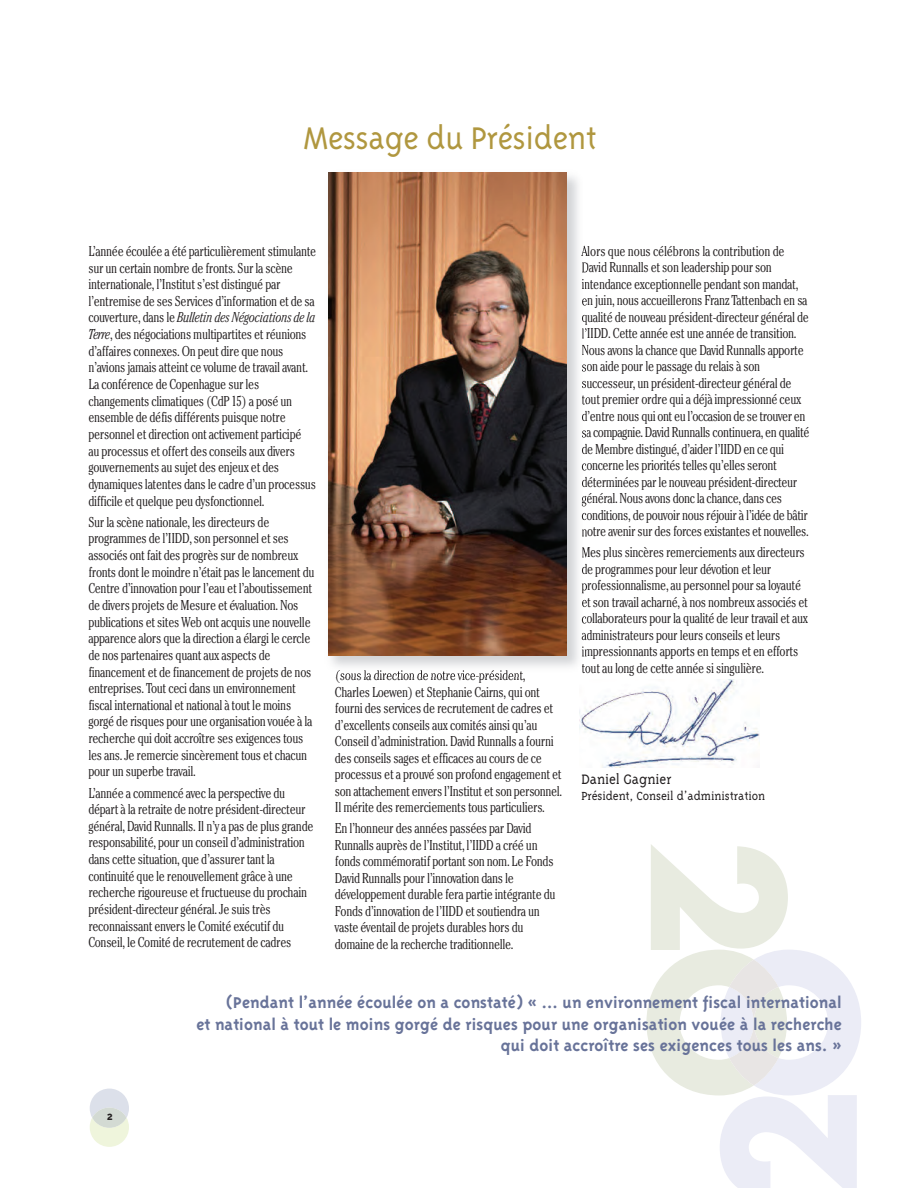
<style>
.page{position:relative;width:918px;height:1188px;background:#fff}
.page>*{position:absolute;margin:0;border:0;box-sizing:border-box;transform-origin:0 0}
.t1{font:300 36px "Triplex";letter-spacing:-.01em;color:#b0973f}
.t2{font:700 18px/21.6px "Triplex";letter-spacing:.005em;color:#687399;text-align:right}
.t3{font:300 15.75px "Triplex Serif";letter-spacing:-.005em;color:#231f20}
.t4{font:300 condensed 14.25px/16.6px "Cheltenham";letter-spacing:-.025em;color:#231f20;scale:.96 1}
.t5{font:300 13.5px "Triplex Serif";letter-spacing:-.005em;color:#231f20}
.t6{font:700 13.5px "Triplex";color:#231f20}
.s1{font-style:italic}
</style>
<div class="page">
<img style="left:580px;top:680px;width:179px;height:87px">
<svg style="left:90px;top:1089px;width:39px;height:58px;background:#e5eae3"></svg>
<svg style="left:646px;top:844px;width:215px;height:344px"></svg>
<img style="left:328px;top:172px;width:258px;height:504px">
<img style="left:336px;top:670px;width:61px;height:6px">
<svg style="left:581px;top:246px;width:6px;height:27px"></svg>
<svg style="left:582px;top:279px;width:5px;height:10px"></svg>
<svg style="left:582px;top:297px;width:5px;height:9px"></svg>
<svg style="left:582px;top:314px;width:5px;height:25px"></svg>
<svg style="left:582px;top:345px;width:5px;height:10px"></svg>
<svg style="left:582px;top:363px;width:5px;height:10px"></svg>
<svg style="left:582px;top:381px;width:5px;height:40px"></svg>
<svg style="left:582px;top:430px;width:5px;height:24px"></svg>
<svg style="left:582px;top:462px;width:5px;height:9px"></svg>
<svg style="left:582px;top:477px;width:5px;height:10px"></svg>
<svg style="left:582px;top:494px;width:5px;height:12px"></svg>
<svg style="left:582px;top:512px;width:5px;height:9px"></svg>
<svg style="left:582px;top:528px;width:5px;height:9px"></svg>
<svg style="left:582px;top:547px;width:5px;height:11px"></svg>
<svg style="left:582px;top:564px;width:5px;height:11px"></svg>
<svg style="left:582px;top:582px;width:5px;height:11px"></svg>
<svg style="left:582px;top:599px;width:5px;height:8px"></svg>
<svg style="left:582px;top:615px;width:5px;height:9px"></svg>
<svg style="left:582px;top:631px;width:5px;height:9px"></svg>
<svg style="left:582px;top:646px;width:5px;height:28px"></svg>
<img style="left:328px;top:173px;width:238px;height:482px">
<h1 class="t1" style="left:303px;top:115px;width:295px">Message du Président</h1>
<p class="t4" style="left:88px;top:244px;width:239px">L’année écoulée a été particulièrement stimulante sur un certain nombre de fronts. Sur la scène internationale, l’Institut s’est distingué par l’entremise de ses Services d’information et de sa couverture, dans le <span class="s1">Bulletin des Négociations de la Terre</span>, des négociations multipartites et réunions d’affaires connexes. On peut dire que nous n’avions jamais atteint ce volume de travail avant.<br>La conférence de Copenhague sur les changements climatiques (CdP 15) a posé un ensemble de défis différents puisque notre personnel et direction ont activement participé<br>au processus et offert des conseils aux divers gouvernements au sujet des enjeux et des dynamiques latentes dans le cadre d’un processus difficile et quelque peu dysfonctionnel.</p>
<p class="t4" style="left:88px;top:515px;width:237px">Sur la scène nationale, les directeurs de programmes de l’IIDD, son personnel et ses associés ont fait des progrès sur de nombreux fronts dont le moindre n’était pas le lancement du Centre d’innovation pour l’eau et l’aboutissement de divers projets de Mesure et évaluation. Nos publications et sites Web ont acquis une nouvelle apparence alors que la direction a élargi le cercle de nos partenaires quant aux aspects de financement et de financement de projets de nos entreprises. Tout ceci dans un environnement fiscal international et national à tout le moins gorgé de risques pour une organisation vouée à la recherche qui doit accroître ses exigences tous les ans. Je remercie sincèrement tous et chacun pour un superbe travail.</p>
<p class="t4" style="left:88px;top:786px;width:236px">L’année a commencé avec la perspective du départ à la retraite de notre président-directeur général, David Runnalls. Il n’y a pas de plus grande responsabilité, pour un conseil d’administration dans cette situation, que d’assurer tant la continuité que le renouvellement grâce à une recherche rigoureuse et fructueuse du prochain président-directeur général. Je suis très reconnaissant envers le Comité exécutif du Conseil, le Comité de recrutement de cadres</p>
<p class="t4" style="left:335px;top:668px;width:238px">(sous la direction de notre vice-président, Charles Loewen) et Stephanie Cairns, qui ont fourni des services de recrutement de cadres et d’excellents conseils aux comités ainsi qu’au Conseil d’administration. David Runnalls a fourni des conseils sages et efficaces au cours de ce processus et a prouvé son profond engagement et son attachement envers l’Institut et son personnel.<br>Il mérite des remerciements tous particuliers.</p>
<p class="t4" style="left:335px;top:821px;width:231px">En l’honneur des années passées par David Runnalls auprès de l’Institut, l’IIDD a créé un fonds commémoratif portant son nom. Le Fonds David Runnalls pour l’innovation dans le développement durable fera partie intégrante du Fonds d’innovation de l’IIDD et soutiendra un vaste éventail de projets durables hors du domaine de la recherche traditionnelle.</p>
<p class="t4" style="left:581px;top:244px;width:239px">Alors que nous célébrons la contribution de David Runnalls et son leadership pour son intendance exceptionnelle pendant son mandat, en juin, nous accueillerons Franz Tattenbach en sa qualité de nouveau président-directeur général de l’IIDD. Cette année est une année de transition.<br>Nous avons la chance que David Runnalls apporte son aide pour le passage du relais à son successeur, un président-directeur général de tout premier ordre qui a déjà impressionné ceux d’entre nous qui ont eu l’occasion de se trouver en sa compagnie. David Runnalls continuera, en qualité de Membre distingué, d’aider l’IIDD en ce qui concerne les priorités telles qu’elles seront déterminées par le nouveau président-directeur général. Nous avons donc la chance, dans ces conditions, de pouvoir nous réjouir à l’idée de bâtir notre avenir sur des forces existantes et nouvelles.</p>
<p class="t4" style="left:581px;top:545px;width:238px">Mes plus sincères remerciements aux directeurs de programmes pour leur dévotion et leur professionnalisme, au personnel pour sa loyauté et son travail acharné, à nos nombreux associés et collaborateurs pour la qualité de leur travail et aux administrateurs pour leurs conseils et leurs impressionnants apports en temps et en efforts tout au long de cette année si singulière.</p>
<p class="t3" style="left:581px;top:769px;width:91px">Daniel Gagnier</p>
<p class="t5" style="left:581px;top:787px;width:185px">Président, Conseil d’administration</p>
<p class="t6" style="left:107px;top:1107px;width:8px">2</p>
<p class="t2" style="left:196px;top:991px;width:647px">(Pendant l’année écoulée on a constaté) « … un environnement fiscal international<br>et national à tout le moins gorgé de risques pour une organisation vouée à la recherche qui doit accroître ses exigences tous les ans. »</p>
</div>
